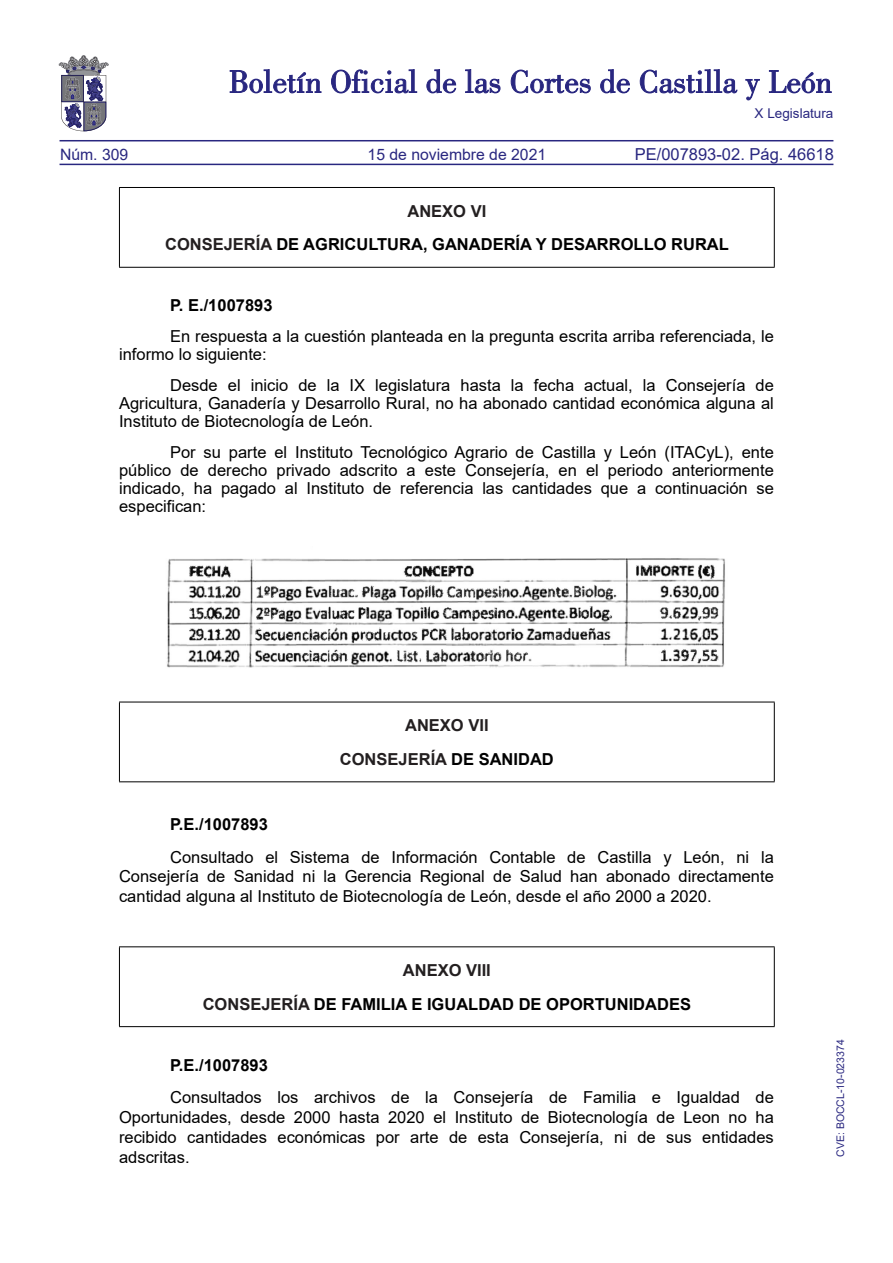
<style>
.page{position:relative;width:893px;height:1263px;background:#fff}
.page>*{position:absolute;margin:0;border:0;box-sizing:border-box;transform-origin:0 0}
.TEXTO_NORMAL{font:16.5px/18px "Arial";color:#000;text-align:justify}
.texto_blanco{font:700 16.5px "Arial";color:#000}
.texto_blanco-2{font:700 16.5px "Arial";color:#231f20}
.TEXTO_NORMAL-2{font:700 16.5px "Arial";color:#000}
.t1{font:16.5px "Arial";color:#292780}
.t2{font:15.75px "Arial";color:#292780}
.t3{font:13.5px "Arial";color:#292780}
.t4{font:10.5px "Arial";color:#292780}
.s1{color:#231f20}
.s2{color:#000}
</style>
<div class="page">
<hr style="left:60px;top:164px;width:773px;height:1px;background:#292780">
<hr style="left:60px;top:140px;width:773px;height:1px;background:#292780">
<svg style="left:230px;top:69px;width:91px;height:24px"></svg>
<svg style="left:331px;top:69px;width:86px;height:24px"></svg>
<svg style="left:426px;top:69px;width:30px;height:24px"></svg>
<svg style="left:465px;top:69px;width:35px;height:24px"></svg>
<svg style="left:511px;top:70px;width:80px;height:23px"></svg>
<svg style="left:600px;top:69px;width:30px;height:24px"></svg>
<svg style="left:640px;top:69px;width:97px;height:24px"></svg>
<svg style="left:745px;top:79px;width:15px;height:21px"></svg>
<svg style="left:769px;top:70px;width:62px;height:23px"></svg>
<svg style="left:59px;top:55px;width:49px;height:76px"></svg>
<hr style="left:119px;top:187px;width:656px;height:1px;background:#000">
<hr style="left:119px;top:188px;width:1px;height:79px;background:#000">
<hr style="left:774px;top:188px;width:1px;height:79px;background:#000">
<hr style="left:119px;top:267px;width:656px;height:1px;background:#000">
<img style="left:167px;top:558px;width:558px;height:110px">
<hr style="left:119px;top:702px;width:656px;height:1px;background:#000">
<hr style="left:119px;top:702px;width:1px;height:79px;background:#000">
<hr style="left:774px;top:702px;width:1px;height:79px;background:#000">
<hr style="left:119px;top:781px;width:656px;height:1px;background:#000">
<hr style="left:119px;top:946px;width:656px;height:1px;background:#000">
<hr style="left:119px;top:947px;width:1px;height:79px;background:#000">
<hr style="left:774px;top:947px;width:1px;height:79px;background:#000">
<hr style="left:119px;top:1026px;width:656px;height:1px;background:#000">
<p class="t3" style="left:755px;top:104px;width:80px">X Legislatura</p>
<p class="t2" style="left:60px;top:143px;width:70px">Núm. 309</p>
<p class="t2" style="left:368px;top:143px;width:180px">15 de noviembre de 2021</p>
<p class="t1" style="left:635px;top:143px;width:201px">PE/007893-02. Pág. 46618</p>
<p class="texto_blanco-2" style="left:407px;top:199px;width:80px">ANEXO VI</p>
<p class="texto_blanco" style="left:165px;top:233px;width:565px"><span class="s1">CONSEJERÍA</span> DE AGRICULTURA, GANADERÍA Y DESARROLLO RURAL</p>
<p class="TEXTO_NORMAL-2" style="left:170px;top:294px;width:104px">P. E./1007893</p>
<p class="TEXTO_NORMAL" style="left:119px;top:327px;width:656px;text-indent:51px">En respuesta a la cuestión planteada en la pregunta escrita arriba referenciada, le informo lo siguiente:</p>
<p class="TEXTO_NORMAL" style="left:119px;top:376px;width:656px;text-indent:51px">Desde el inicio de la IX legislatura hasta la fecha actual, la Consejería de Agricultura, Ganadería y Desarrollo Rural, no ha abonado cantidad económica alguna al Instituto de Biotecnología de León.</p>
<p class="TEXTO_NORMAL" style="left:119px;top:443px;width:656px;text-indent:51px">Por su parte el Instituto Tecnológico Agrario de Castilla y León (ITACyL), ente público de derecho privado adscrito a este Consejería, en el periodo anteriormente indicado, ha pagado al Instituto de referencia las cantidades que a continuación se especifican:</p>
<p class="texto_blanco-2" style="left:405px;top:714px;width:85px">ANEXO VII</p>
<p class="texto_blanco-2" style="left:340px;top:747px;width:215px">CONSEJERÍA <span class="s2">DE SANIDAD</span></p>
<p class="TEXTO_NORMAL-2" style="left:170px;top:813px;width:99px">P.E./1007893</p>
<p class="TEXTO_NORMAL" style="left:119px;top:847px;width:656px;line-height:19.8px;text-indent:51px">Consultado el Sistema de Información Contable de Castilla y León, ni la Consejería de Sanidad ni la Gerencia Regional de Salud han abonado directamente cantidad alguna al Instituto de Biotecnología de León, desde el año 2000 a 2020.</p>
<p class="texto_blanco-2" style="left:403px;top:958px;width:90px">ANEXO VIII</p>
<p class="texto_blanco" style="left:203px;top:992px;width:490px"><span class="s1">CONSEJERÍA</span> DE FAMILIA E IGUALDAD DE OPORTUNIDADES</p>
<p class="TEXTO_NORMAL-2" style="left:170px;top:1053px;width:99px">P.E./1007893</p>
<p class="TEXTO_NORMAL" style="left:119px;top:1087px;width:656px;line-height:19.8px;text-indent:51px">Consultados los archivos de la Consejería de Familia e Igualdad de Oportunidades, desde 2000 hasta 2020 el Instituto de Biotecnología de Leon no ha recibido cantidades económicas por arte de esta Consejería, ni de sus entidades adscritas.</p>
<p class="t4" style="left:833px;top:1157px;width:119px;rotate:-90deg">CVE: BOCCL-10-023374</p>
</div>
